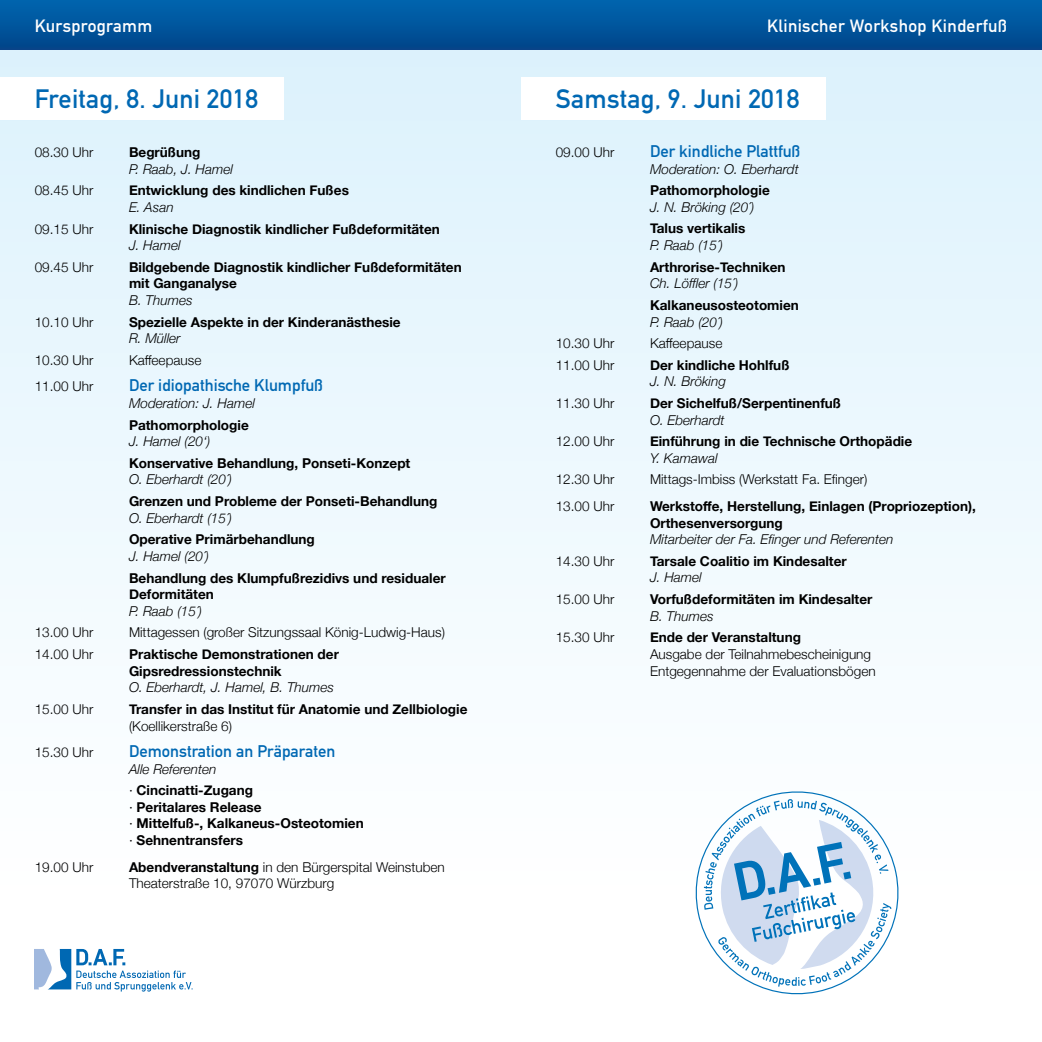
<style>
.page{position:relative;width:1042px;height:1042px;background:#fff}
.page>*{position:absolute;margin:0;border:0;box-sizing:border-box;transform-origin:0 0}
.t1{font:26.25px "DIN Mittelschrift";letter-spacing:.01em;color:#0068b3}
.t2{font:17.5px "DIN Mittelschrift";letter-spacing:.02em;color:#fff}
.t3{font:16.62px "DIN Mittelschrift";color:#0068b3}
.t4{font:700 13.65px/16.6px "Helvetica Neue";color:#000}
.t5{font:300 13.65px/16.6px "Helvetica Neue";color:#000}
.t6{font:italic 300 13.65px "Helvetica Neue";color:#000}
.s1{font-weight:300;font-style:italic}
.s2{font-weight:300}
.s3{font-weight:700}
</style>
<div class="page">
<div style="left:0;top:50px;width:1042px;height:858px;background:linear-gradient(to bottom,#dcf1fc,#fff)"></div>
<div style="left:507px;top:0;width:535px;height:50px;background:linear-gradient(to bottom,#0066af,#01458a)"></div>
<div style="left:0;top:0;width:521px;height:50px;background:linear-gradient(to bottom,#0066af,#01458a)"></div>
<div style="left:0;top:77px;width:284px;height:43px;background:#fff"></div>
<svg style="left:35px;top:949px;width:158px;height:42px"></svg>
<div style="left:521px;top:77px;width:305px;height:43px;background:#fff"></div>
<svg style="left:686px;top:782px;width:221px;height:213px"></svg>
<svg style="left:704px;top:799px;width:187px;height:187px"></svg>
<p class="t2" style="left:35px;top:15px;width:119px">Kursprogramm</p>
<p class="t2" style="left:767px;top:15px;width:241px">Klinischer Workshop Kinderfuß</p>
<h1 class="t1" style="left:35px;top:83px;width:225px">Freitag, 8. Juni 2018</h1>
<h1 class="t1" style="left:556px;top:83px;width:245px">Samstag, 9. Juni 2018</h1>
<p class="t5" style="left:35px;top:143px;width:60px">08.30 Uhr</p>
<p class="t4" style="left:129px;top:144px;width:73px">Begrüßung</p>
<p class="t6" style="left:129px;top:158px;width:105px">P. Raab, J. Hamel</p>
<p class="t5" style="left:35px;top:181px;width:60px">08.45 Uhr</p>
<p class="t4" style="left:129px;top:182px;width:221px">Entwicklung des kindlichen Fußes</p>
<p class="t6" style="left:129px;top:196px;width:46px">E. Asan</p>
<p class="t5" style="left:35px;top:219px;width:60px">09.15 Uhr</p>
<p class="t4" style="left:129px;top:221px;width:312px">Klinische Diagnostik kindlicher Fußdeformitäten</p>
<p class="t6" style="left:129px;top:234px;width:53px">J. Hamel</p>
<p class="t5" style="left:35px;top:258px;width:60px">09.45 Uhr</p>
<p class="t4" style="left:129px;top:259px;width:334px">Bildgebende Diagnostik kindlicher Fußdeformitäten mit Ganganalyse</p>
<p class="t6" style="left:129px;top:289px;width:65px">B. Thumes</p>
<p class="t5" style="left:35px;top:312px;width:60px">10.10 Uhr</p>
<p class="t4" style="left:129px;top:314px;width:273px">Spezielle Aspekte in der Kinderanästhesie</p>
<p class="t6" style="left:129px;top:328px;width:53px">R. Müller</p>
<p class="t5" style="left:35px;top:351px;width:60px">10.30 Uhr</p>
<p class="t5" style="left:129px;top:351px;width:74px">Kaffeepause</p>
<p class="t5" style="left:35px;top:377px;width:60px">11.00 Uhr</p>
<p class="t3" style="left:129px;top:376px;width:196px">Der idiopathische Klumpfuß</p>
<p class="t6" style="left:129px;top:392px;width:127px">Moderation: J. Hamel</p>
<p class="t4" style="left:129px;top:417px;width:121px">Pathomorphologie</p>
<p class="t6" style="left:129px;top:430px;width:83px">J. Hamel (20‘)</p>
<p class="t4" style="left:129px;top:455px;width:283px">Konservative Behandlung, Ponseti-Konzept</p>
<p class="t6" style="left:129px;top:469px;width:105px">O. Eberhardt (20´)</p>
<p class="t4" style="left:129px;top:493px;width:310px">Grenzen und Probleme der Ponseti-Behandlung</p>
<p class="t6" style="left:129px;top:507px;width:105px">O. Eberhardt (15´)</p>
<p class="t4" style="left:129px;top:531px;width:187px">Operative Primärbehandlung</p>
<p class="t6" style="left:129px;top:545px;width:82px">J. Hamel (20´)</p>
<p class="t4" style="left:129px;top:570px;width:318px">Behandlung des Klumpfußrezidivs und residualer<br>Deformitäten</p>
<p class="t6" style="left:129px;top:600px;width:75px">P. Raab (15´)</p>
<p class="t5" style="left:35px;top:623px;width:60px">13.00 Uhr</p>
<p class="t5" style="left:129px;top:623px;width:317px">Mittagessen (großer Sitzungssaal König-Ludwig-Haus)</p>
<p class="t5" style="left:35px;top:645px;width:60px">14.00 Uhr</p>
<p class="t4" style="left:129px;top:646px;width:211px">Praktische Demonstrationen der<br>Gipsredressionstechnik</p>
<p class="t6" style="left:129px;top:676px;width:207px">O. Eberhardt, J. Hamel, B. Thumes</p>
<p class="t5" style="left:35px;top:700px;width:60px">15.00 Uhr</p>
<p class="t4" style="left:129px;top:701px;width:340px">Transfer in das Institut für Anatomie und Zellbiologie</p>
<p class="t5" style="left:129px;top:716px;width:105px">(Koellikerstraße 6)</p>
<p class="t5" style="left:35px;top:743px;width:60px">15.30 Uhr</p>
<p class="t3" style="left:129px;top:741px;width:208px">Demonstration an Präparaten</p>
<p class="t4" style="left:129px;top:758px;width:126px;line-height:21.5px"><span class="s1">Alle Referenten<br></span><span class="s2">·</span> Cincinatti-Zugang</p>
<p class="t4" style="left:129px;top:799px;width:236px"><span class="s2">·</span> Peritalares Release<br><span class="s2">·</span> Mittelfuß-, Kalkaneus-Osteotomien <span class="s2">·</span> Sehnentransfers</p>
<p class="t5" style="left:35px;top:857px;width:60px">19.00 Uhr</p>
<p class="t5" style="left:129px;top:857px;width:317px"><span class="s3">Abendveranstaltung</span> in den Bürgerspital Weinstuben<br>Theaterstraße 10, 97070 Würzburg</p>
<p class="t5" style="left:556px;top:143px;width:60px">09.00 Uhr</p>
<p class="t3" style="left:650px;top:141px;width:152px">Der kindliche Plattfuß</p>
<p class="t6" style="left:650px;top:158px;width:150px">Moderation: O. Eberhardt</p>
<p class="t4" style="left:650px;top:182px;width:121px">Pathomorphologie</p>
<p class="t6" style="left:650px;top:196px;width:106px">J. N. Bröking (20´)</p>
<p class="t4" style="left:650px;top:221px;width:97px">Talus vertikalis</p>
<p class="t6" style="left:650px;top:234px;width:75px">P. Raab (15´)</p>
<p class="t4" style="left:650px;top:259px;width:137px">Arthrorise-Techniken</p>
<p class="t6" style="left:650px;top:273px;width:90px">Ch. Löffler (15´)</p>
<p class="t4" style="left:650px;top:297px;width:150px">Kalkaneusosteotomien</p>
<p class="t6" style="left:650px;top:311px;width:75px">P. Raab (20´)</p>
<p class="t5" style="left:556px;top:334px;width:60px">10.30 Uhr</p>
<p class="t5" style="left:650px;top:334px;width:74px">Kaffeepause</p>
<p class="t5" style="left:556px;top:355px;width:60px">11.00 Uhr</p>
<p class="t4" style="left:650px;top:357px;width:141px">Der kindliche Hohlfuß</p>
<p class="t6" style="left:650px;top:371px;width:77px">J. N. Bröking</p>
<p class="t5" style="left:556px;top:394px;width:60px">11.30 Uhr</p>
<p class="t4" style="left:650px;top:395px;width:193px">Der Sichelfuß/Serpentinenfuß</p>
<p class="t6" style="left:650px;top:409px;width:76px">O. Eberhardt</p>
<p class="t5" style="left:556px;top:432px;width:60px">12.00 Uhr</p>
<p class="t4" style="left:650px;top:433px;width:264px">Einführung in die Technische Orthopädie</p>
<p class="t6" style="left:650px;top:447px;width:69px">Y. Kamawal</p>
<p class="t5" style="left:556px;top:470px;width:60px">12.30 Uhr</p>
<p class="t5" style="left:650px;top:470px;width:219px">Mittags-Imbiss (Werkstatt Fa. Efinger)</p>
<p class="t5" style="left:556px;top:497px;width:60px">13.00 Uhr</p>
<p class="t4" style="left:650px;top:498px;width:327px">Werkstoffe, Herstellung, Einlagen (Propriozeption),<br>Orthesenversorgung</p>
<p class="t6" style="left:650px;top:528px;width:245px">Mitarbeiter der Fa. Efinger und Referenten</p>
<p class="t5" style="left:556px;top:552px;width:60px">14.30 Uhr</p>
<p class="t4" style="left:650px;top:553px;width:198px">Tarsale Coalitio im Kindesalter</p>
<p class="t6" style="left:650px;top:567px;width:53px">J. Hamel</p>
<p class="t5" style="left:556px;top:590px;width:60px">15.00 Uhr</p>
<p class="t4" style="left:650px;top:591px;width:224px">Vorfußdeformitäten im Kindesalter</p>
<p class="t6" style="left:650px;top:605px;width:65px">B. Thumes</p>
<p class="t5" style="left:556px;top:628px;width:60px">15.30 Uhr</p>
<p class="t4" style="left:650px;top:629px;width:152px">Ende der Veranstaltung</p>
<p class="t5" style="left:650px;top:645px;width:227px">Ausgabe der Teilnahmebescheinigung<br>Entgegennahme der Evaluationsbögen</p>
</div>
